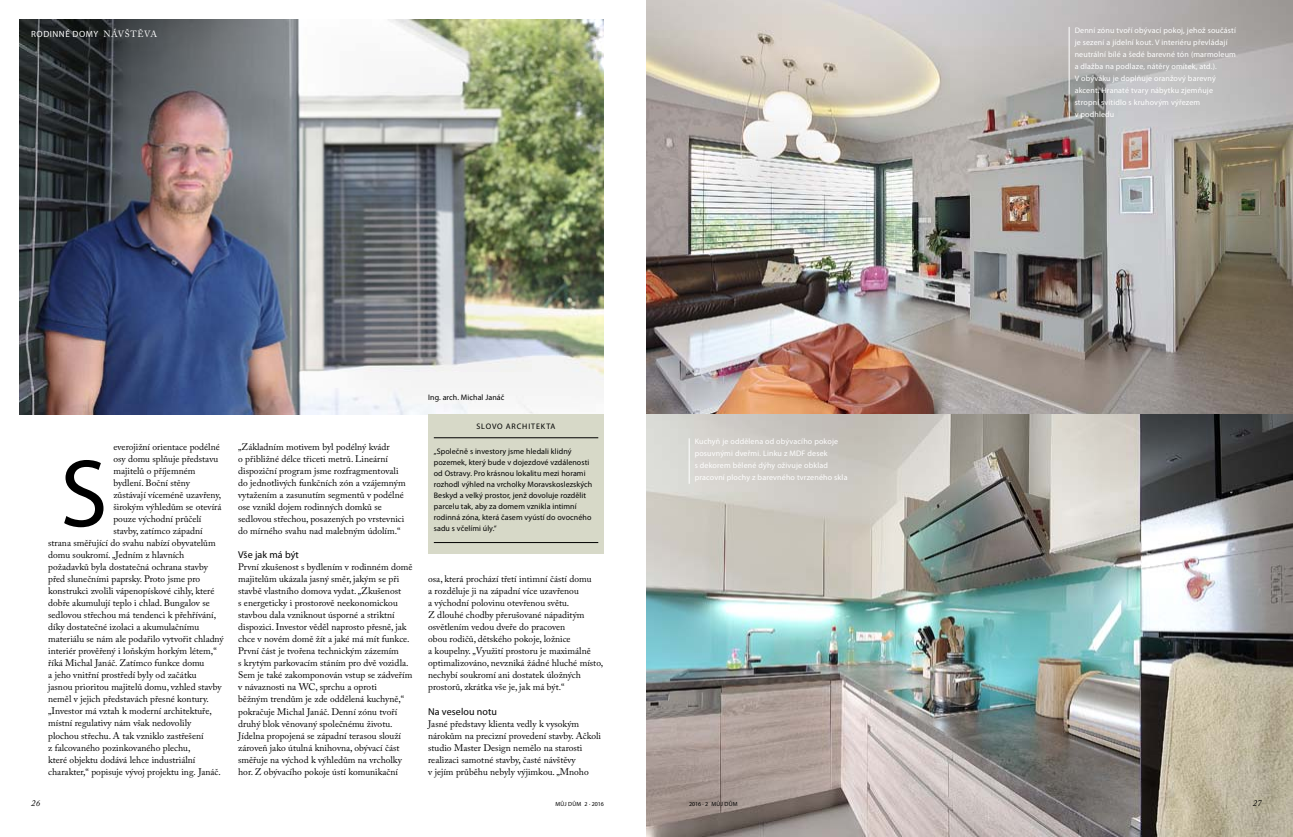
<style>
.page{position:relative;width:1293px;height:837px;background:#fff}
.page>*{position:absolute;margin:0;border:0;box-sizing:border-box;transform-origin:0 0}
.t1{font:96.6px "Myriad Pro";color:#000}
.t2{font:10px "Myriad Pro";letter-spacing:.01em;color:#000}
.t3{font:9.5px/12px "Adobe Caslon Pro";color:#000}
.t4{font:9px "Myriad Pro";letter-spacing:.055em;color:#fff}
.t5{font:italic 9px "Adobe Caslon Pro";color:#000}
.t6{font:8px/12px "Myriad Pro";letter-spacing:.02em;color:#fff}
.t7{font:8px/11px "Myriad Pro";letter-spacing:.01em;color:#000}
.t8{font:8px "Myriad Pro";letter-spacing:.105em;color:#000}
.t9{font:6px "Myriad Pro";letter-spacing:.02em;color:#000}
.s1{font-family:"Adobe Caslon Pro"}
</style>
<div class="page">
<img style="left:20px;top:20px;width:584px;height:394px">
<img style="left:646px;top:0;width:647px;height:414px">
<img style="left:646px;top:414px;width:647px;height:422px">
<div style="left:428px;top:414px;width:176px;height:139px;background:#d7d9c8"></div>
<hr style="left:434px;top:542px;width:164px;height:1px;background:#000">
<hr style="left:434px;top:437px;width:164px;height:1px;background:#000">
<hr style="left:1069px;top:27px;width:1px;height:91px;background:#fff">
<hr style="left:689px;top:438px;width:1px;height:45px;background:#fff">
<p class="t4" style="left:31px;top:28px;width:127px">rodinné domy <span class="s1">návštěva</span></p>
<p class="t3" style="left:113px;top:441px;width:108px">everojižní orientace podélné</p>
<p class="t3" style="left:113px;top:453px;width:106px">osy domu splňuje představu</p>
<p class="t3" style="left:113px;top:465px;width:84px">majitelů o příjemném</p>
<p class="t3" style="left:113px;top:477px;width:78px">bydlení. Boční stěny</p>
<p class="t3" style="left:113px;top:489px;width:109px">zůstávají víceméně uzavřeny,</p>
<p class="t3" style="left:113px;top:501px;width:110px">širokým výhledům se otevírá</p>
<p class="t3" style="left:113px;top:513px;width:90px">pouze východní průčelí</p>
<p class="t3" style="left:113px;top:525px;width:91px">stavby, zatímco západní</p>
<p class="t3" style="left:48px;top:537px;width:169px">strana směřující do svahu nabízí obyvatelům</p>
<p class="t3" style="left:48px;top:549px;width:138px">domu soukromí. „Jedním z hlavních</p>
<p class="t3" style="left:48px;top:561px;width:162px">požadavků byla dostatečná ochrana stavby</p>
<p class="t3" style="left:48px;top:573px;width:154px">před slunečními paprsky. Proto jsme pro</p>
<p class="t3" style="left:48px;top:585px;width:168px">konstrukci zvolili vápenopískové cihly, které</p>
<p class="t3" style="left:48px;top:597px;width:163px">dobře akumulují teplo i chlad. Bungalov se</p>
<p class="t3" style="left:48px;top:609px;width:169px">sedlovou střechou má tendenci k přehřívání,</p>
<p class="t3" style="left:48px;top:621px;width:152px">díky dostatečné izolaci a akumulačnímu</p>
<p class="t3" style="left:48px;top:633px;width:177px">materiálu se nám ale podařilo vytvořit chladný</p>
<p class="t3" style="left:48px;top:645px;width:170px">interiér prověřený i loňským horkým létem,“</p>
<p class="t3" style="left:48px;top:657px;width:158px">říká Michal Janáč. Zatímco funkce domu</p>
<p class="t3" style="left:48px;top:669px;width:150px">a jeho vnitřní prostředí byly od začátku</p>
<p class="t3" style="left:48px;top:681px;width:175px">jasnou prioritou majitelů domu, vzhled stavby</p>
<p class="t3" style="left:48px;top:693px;width:162px">neměl v jejich představách přesné kontury.</p>
<p class="t3" style="left:48px;top:705px;width:165px">„Investor má vztah k moderní architektuře,</p>
<p class="t3" style="left:48px;top:717px;width:145px">místní regulativy nám však nedovolily</p>
<p class="t3" style="left:48px;top:729px;width:157px">plochou střechu. A tak vzniklo zastřešení</p>
<p class="t3" style="left:48px;top:741px;width:144px">z falcovaného pozinkovaného plechu,</p>
<p class="t3" style="left:48px;top:753px;width:149px">které objektu dodává lehce industriální</p>
<p class="t3" style="left:48px;top:765px;width:174px">charakter,“ popisuje vývoj projektu ing. Janáč.</p>
<h1 class="t1" style="left:60px;top:434px;width:49px">S</h1>
<p class="t3" style="left:238px;top:441px;width:169px">„Základním motivem byl podélný kvádr<br>o přibližné délce třiceti metrů. Lineární dispoziční program jsme rozfragmentovali do jednotlivých funkčních zón a vzájemným vytažením a zasunutím segmentů v podélné ose vznikl dojem rodinných domků se sedlovou střechou, posazených po vrstevnici do mírného svahu nad malebným údolím.“</p>
<p class="t2" style="left:238px;top:548px;width:62px">Vše jak má být</p>
<p class="t3" style="left:238px;top:561px;width:176px">První zkušenost s bydlením v rodinném domě majitelům ukázala jasný směr, jakým se při stavbě vlastního domova vydat. „Zkušenost<br>s energeticky i prostorově neekonomickou stavbou dala vzniknout úsporné a striktní dispozici. Investor věděl naprosto přesně, jak chce v novém domě žít a jaké má mít funkce.<br>První část je tvořena technickým zázemím<br>s krytým parkovacím stáním pro dvě vozidla.<br>Sem je také zakomponován vstup se zádveřím v návaznosti na WC, sprchu a oproti<br>běžným trendům je zde oddělená kuchyně,“ pokračuje Michal Janáč. Denní zónu tvoří druhý blok věnovaný společnému životu.<br>Jídelna propojená se západní terasou slouží zároveň jako útulná knihovna, obývací část směřuje na východ k výhledům na vrcholky hor. Z obývacího pokoje ústí komunikační</p>
<p class="t7" style="left:428px;top:391px;width:78px">I ng. arch. Michal Janáč</p>
<p class="t8" style="left:476px;top:421px;width:80px">Slovo architekta</p>
<p class="t7" style="left:434px;top:445px;width:160px">„Společně s investory jsme hledali klidný pozemek, který bude v dojezdové vzdálenosti od Ostravy. Pro krásnou lokalitu mezi horami rozhodl výhled na vrcholky Moravskoslezských Beskyd a velký prostor, jenž dovoluje rozdělit parcelu tak, aby za domem vznikla intimní rodinná zóna, která časem vyústí do ovocného sadu s včelími úly.“</p>
<p class="t3" style="left:428px;top:573px;width:176px">osa, která prochází třetí intimní částí domu<br>a rozděluje ji na západní více uzavřenou<br>a východní polovinu otevřenou světu.<br>Z dlouhé chodby přerušované nápaditým osvětlením vedou dveře do pracoven<br>obou rodičů, dětského pokoje, ložnice<br>a koupelny. „Využití prostoru je maximálně optimalizováno, nevzniká žádné hluché místo, nechybí soukromí ani dostatek úložných prostorů, zkrátka vše je, jak má být.“</p>
<p class="t2" style="left:428px;top:704px;width:70px">Na veselou notu</p>
<p class="t3" style="left:428px;top:717px;width:174px">Jasné představy klienta vedly k vysokým nárokům na precizní provedení stavby. Ačkoli studio Master Design nemělo na starosti realizaci samotné stavby, časté návštěvy<br>v jejím průběhu nebyly výjimkou. „Mnoho</p>
<p class="t6" style="left:694px;top:435px;width:154px">Kuchyň je oddělena od obývacího pokoje posuvnými dveřmi. Linku z MDF desek<br>s dekorem bělené dýhy oživuje obklad pracovní plochy z barevného tvrzeného skla</p>
<p class="t6" style="left:1074px;top:24px;width:163px">Denní zónu tvoří obývací pokoj, jehož součástí je sezení a jídelní kout. V interiéru převládají neutrální bílé a šedé barevné tón (marmoleum a dlažba na podlaze, nátěry omítek, atd.).<br>V obýváku je doplňuje oranžový barevný akcent. H ranaté tvary nábytku zjemňuje stropní svítidlo s kruhovým výřezem<br>v podhledu</p>
<p class="t5" style="left:31px;top:797px;width:11px">26</p>
<p class="t9" style="left:555px;top:799px;width:50px">Můj dům 2 · 2016</p>
<p class="t9" style="left:689px;top:799px;width:50px">2016 · 2 Můj dům</p>
<p class="t5" style="left:1252px;top:797px;width:11px">27</p>
</div>
